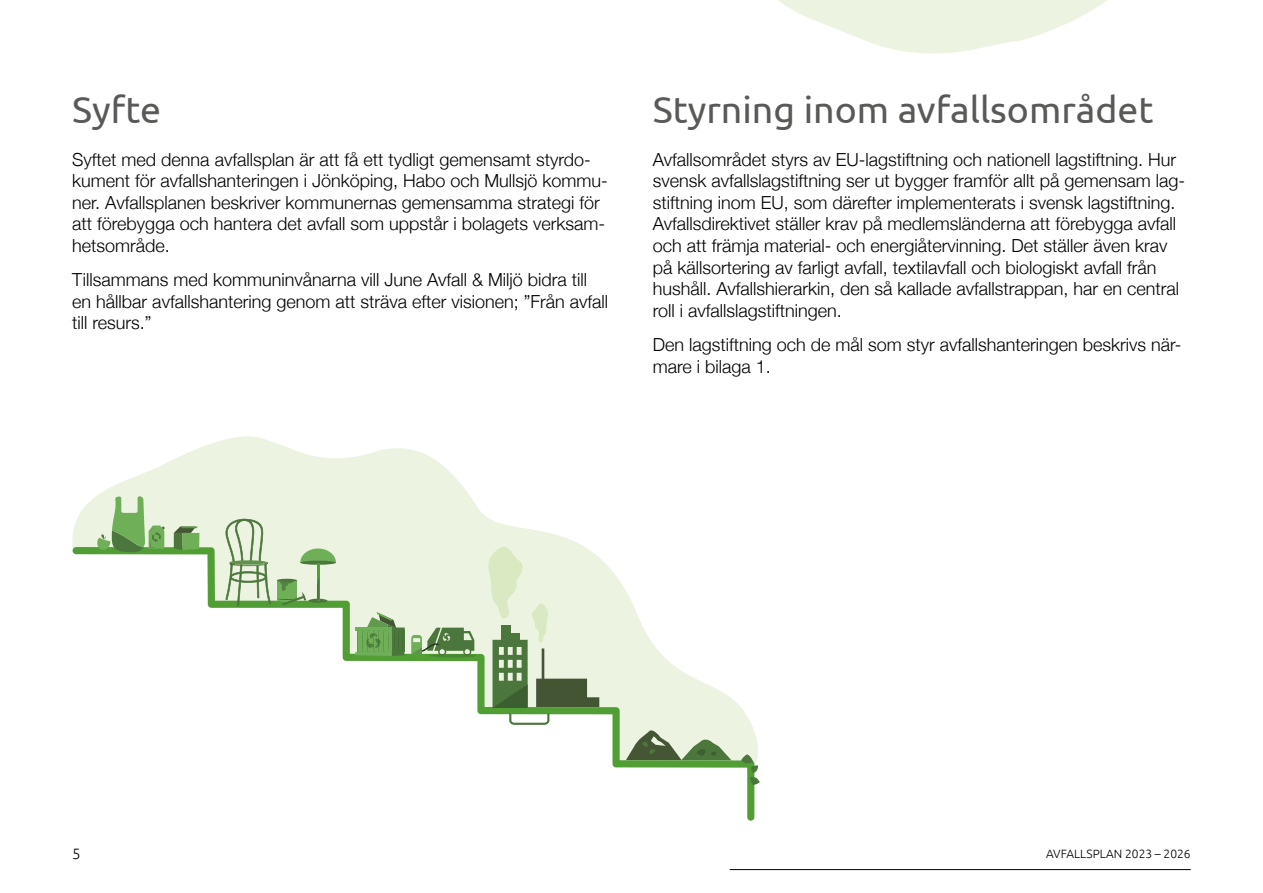
<style>
.page{position:relative;width:1263px;height:893px;background:#fff}
.page>*{position:absolute;margin:0;border:0;box-sizing:border-box;transform-origin:0 0}
.t1{font:37.5px "Ubuntu";color:#595958}
.t2{font:300 18px/21.6px "Helvetica Neue";color:#000}
.t3{font:300 15px "Ubuntu";color:#000}
.t4{font:300 12px "Ubuntu";color:#000}
</style>
<div class="page">
<hr style="left:730px;top:869px;width:461px;height:1px;background:#000">
<svg style="left:778px;top:0;width:329px;height:53px"></svg>
<svg style="left:72px;top:436px;width:686px;height:318px"></svg>
<svg style="left:73px;top:547px;width:681px;height:274px"></svg>
<svg style="left:509px;top:714px;width:40px;height:11px"></svg>
<svg style="left:174px;top:526px;width:25px;height:24px"></svg>
<svg style="left:741px;top:754px;width:19px;height:31px"></svg>
<svg style="left:96px;top:496px;width:69px;height:56px;background:#a4c893"></svg>
<svg style="left:308px;top:599px;width:19px;height:4px"></svg>
<svg style="left:300px;top:548px;width:36px;height:15px"></svg>
<svg style="left:300px;top:561px;width:36px;height:4px"></svg>
<hr style="left:317px;top:563px;width:2px;height:37px;background:#519f34">
<svg style="left:317px;top:579px;width:2px;height:21px"></svg>
<hr style="left:277px;top:579px;width:20px;height:3px;background:#4c773c;border-radius:50%">
<svg style="left:277px;top:580px;width:29px;height:25px"></svg>
<svg style="left:225px;top:519px;width:46px;height:87px;background:#bbcfac"></svg>
<svg style="left:487px;top:546px;width:112px;height:162px;background:#c6d4b8"></svg>
<svg style="left:355px;top:612px;width:50px;height:44px;background:#83ae71"></svg>
<svg style="left:411px;top:628px;width:65px;height:30px;background:#81a671"></svg>
<h1 class="t1" style="left:72px;top:87px;width:90px">Syfte</h1>
<p class="t2" style="left:72px;top:147px;width:537px">Syftet med denna avfallsplan är att få ett tydligt gemensamt styrdo&shy;kument för avfallshanteringen i Jönköping, Habo och Mullsjö kommu&shy;ner. Avfallsplanen beskriver kommunernas gemensamma strategi för att förebygga och hantera det avfall som uppstår i bolagets verksam&shy;hetsområde.</p>
<p class="t2" style="left:72px;top:268px;width:537px">Tillsammans med kommuninvånarna vill June Avfall &amp; Miljö bidra till en hållbar avfallshantering genom att sträva efter visionen; ”Från avfall till resurs.”</p>
<h1 class="t1" style="left:653px;top:87px;width:502px">Styrning inom avfallsområdet</h1>
<p class="t2" style="left:653px;top:147px;width:534px">Avfallsområdet styrs av EU-lagstiftning och nationell lagstiftning. Hur svensk avfallslagstiftning ser ut bygger framför allt på gemensam lag&shy;stiftning inom EU, som därefter implementerats i svensk lagstiftning.<br>Avfallsdirektivet ställer krav på medlemsländerna att förebygga avfall och att främja material- och energiåtervinning. Det ställer även krav på källsortering av farligt avfall, textilavfall och biologiskt avfall från hushåll. Avfallshierarkin, den så kallade avfallstrappan, har en central roll i avfallslagstiftningen.</p>
<p class="t2" style="left:653px;top:333px;width:530px">Den lagstiftning och de mål som styr avfallshanteringen beskrivs när&shy;mare i bilaga 1.</p>
<p class="t3" style="left:72px;top:845px;width:10px">5</p>
<p class="t4" style="left:1046px;top:846px;width:146px">AVFALLSPLAN 2023 – 2026</p>
</div>
